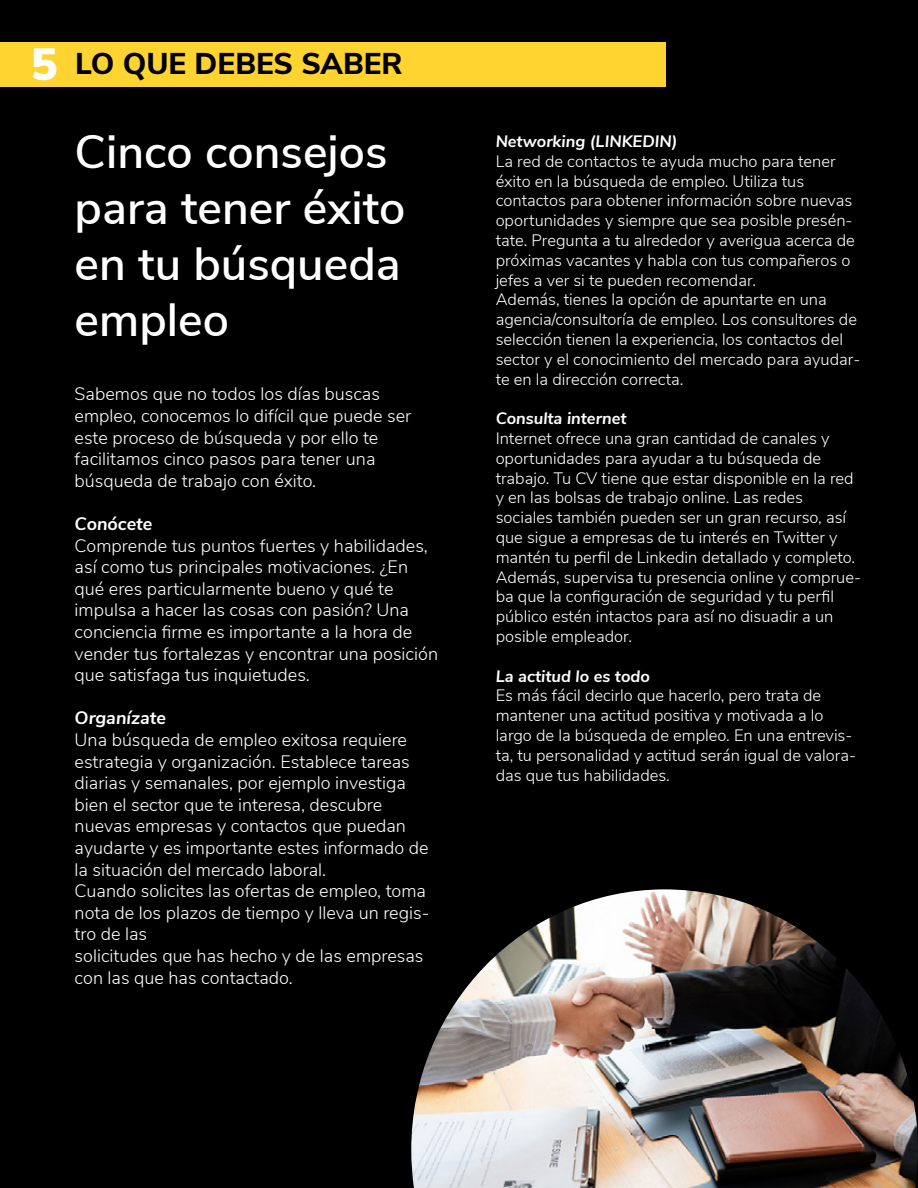
<style>
.page{position:relative;width:918px;height:1188px;background:#000}
.page>*{position:absolute;margin:0;border:0;box-sizing:border-box;transform-origin:0 0}
.t1{font:600 46.5px/55.8px "Nunito Sans";color:#fff}
.t2{font:800 30px "Nunito Sans";color:#000}
.t3{font:300 18px/21.6px "Nunito Sans";color:#fff}
.t4{font:italic 700 18px "Nunito Sans";color:#fff}
.t5{font:300 16.5px/19.8px "Nunito Sans";color:#fff}
.t6{font:italic 700 16.5px "Nunito Sans";color:#fff}
.s1{font-weight:900;font-size:45px;color:#fff}
</style>
<div class="page">
<div style="left:0;top:42px;width:666px;height:44px;background:#ffd330"></div>
<img style="left:411px;top:889px;width:507px;height:299px">
<h2 class="t2" style="left:31px;top:41px;width:373px"><span class="s1">5</span> LO QUE DEBES SABER</h2>
<h1 class="t1" style="left:75px;top:121px;width:332px">Cinco consejos para tener éxito en tu búsqueda empleo</h1>
<p class="t3" style="left:75px;top:382px;width:338px">Sabemos que no todos los días buscas empleo, conocemos lo difícil que puede ser este proceso de búsqueda y por ello te facilitamos cinco pasos para tener una búsqueda de trabajo con éxito.</p>
<p class="t4" style="left:75px;top:511px;width:79px">Conócete</p>
<p class="t3" style="left:75px;top:533px;width:365px">Comprende tus puntos fuertes y habilidades, así como tus principales motivaciones. ¿En qué eres particularmente bueno y qué te impulsa a hacer las cosas con pasión? Una conciencia firme es importante a la hora de vender tus fortalezas y encontrar una posición que satisfaga tus inquietudes.</p>
<p class="t4" style="left:75px;top:705px;width:93px">Organízate</p>
<p class="t3" style="left:75px;top:728px;width:356px">Una búsqueda de empleo exitosa requiere estrategia y organización. Establece tareas diarias y semanales, por ejemplo investiga bien el sector que te interesa, descubre nuevas empresas y contactos que puedan ayudarte y es importante estes informado de la situación del mercado laboral.<br>Cuando solicites las ofertas de empleo, toma nota de los plazos de tiempo y lleva un regis&shy;tro de las<br>solicitudes que has hecho y de las empresas con las que has contactado.</p>
<p class="t6" style="left:496px;top:129px;width:183px">Networking (LINKEDIN)</p>
<p class="t5" style="left:496px;top:150px;width:366px">La red de contactos te ayuda mucho para tener éxito en la búsqueda de empleo. Utiliza tus contactos para obtener información sobre nuevas oportunidades y siempre que sea posible presén&shy;tate. Pregunta a tu alrededor y averigua acerca de próximas vacantes y habla con tus compañeros o jefes a ver si te pueden recomendar.<br>Además, tienes la opción de apuntarte en una agencia/consultoría de empleo. Los consultores de selección tienen la experiencia, los contactos del sector y el conocimiento del mercado para ayudar&shy;te en la dirección correcta.</p>
<p class="t6" style="left:496px;top:406px;width:132px">Consulta internet</p>
<p class="t5" style="left:496px;top:427px;width:367px">Internet ofrece una gran cantidad de canales y oportunidades para ayudar a tu búsqueda de trabajo. Tu CV tiene que estar disponible en la red y en las bolsas de trabajo online. Las redes sociales también pueden ser un gran recurso, así que sigue a empresas de tu interés en Twitter y mantén tu perfil de Linkedin detallado y completo.<br>Además, supervisa tu presencia online y comprue&shy;ba que la configuración de seguridad y tu perfil público estén intactos para así no disuadir a un posible empleador.</p>
<p class="t6" style="left:496px;top:664px;width:156px">La actitud lo es todo</p>
<p class="t5" style="left:496px;top:685px;width:362px">Es más fácil decirlo que hacerlo, pero trata de mantener una actitud positiva y motivada a lo largo de la búsqueda de empleo. En una entrevis&shy;ta, tu personalidad y actitud serán igual de valora&shy;das que tus habilidades.</p>
</div>
